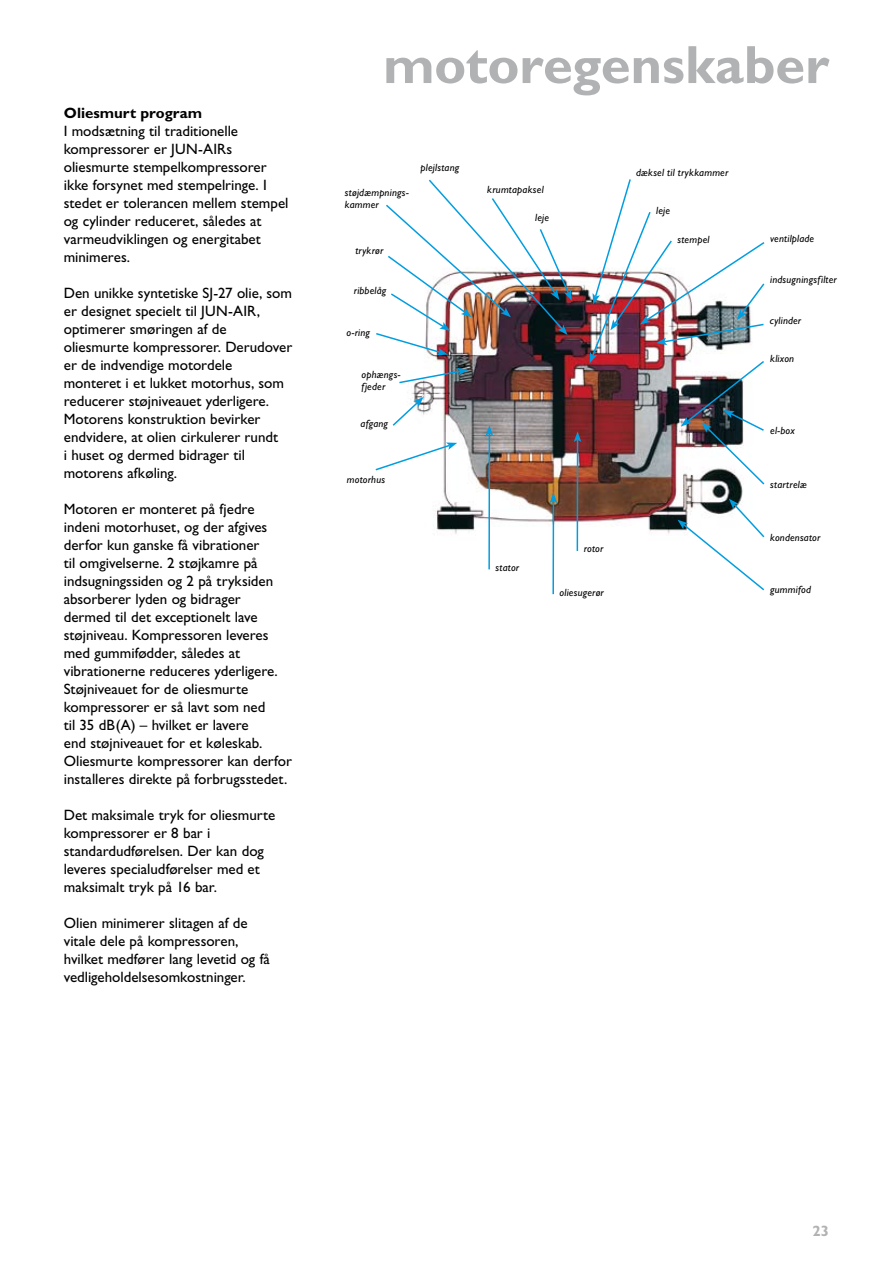
<style>
.page{position:relative;width:893px;height:1263px;background:#fff}
.page>*{position:absolute;margin:0;border:0;box-sizing:border-box;transform-origin:0 0}
.t1{font:700 54px "Gill Sans";letter-spacing:-.005em;color:#b1b2b4}
.t2{font:15px/18px "Gill Sans";color:#000}
.t3{font:700 15px "Gill Sans";color:#000}
.t4{font:700 15px "Gill Sans";color:#b1b2b4}
.t5{font:italic 10.5px/12px "Gill Sans";letter-spacing:.02em;color:#000}
</style>
<div class="page">
<img style="left:411px;top:271px;width:332px;height:270px">
<svg style="left:677px;top:499px;width:88px;height:92px"></svg>
<svg style="left:375px;top:442px;width:82px;height:30px"></svg>
<svg style="left:392px;top:397px;width:32px;height:30px"></svg>
<svg style="left:399px;top:368px;width:69px;height:16px"></svg>
<img style="left:376px;top:179px;width:196px;height:176px">
<hr style="left:488px;top:433px;width:2px;height:136px;background:#009ee0">
<svg style="left:486px;top:425px;width:7px;height:11px"></svg>
<hr style="left:552px;top:501px;width:2px;height:93px;background:#009ee0">
<svg style="left:550px;top:492px;width:7px;height:11px"></svg>
<hr style="left:577px;top:440px;width:1px;height:111px;background:#009ee0">
<svg style="left:574px;top:431px;width:7px;height:11px"></svg>
<img style="left:590px;top:179px;width:175px;height:307px">
<p class="t3" style="left:64px;top:104px;width:140px">Oliesmurt program</p>
<p class="t2" style="left:64px;top:122px;width:226px">I modsætning til traditionelle kompressorer er JUN-AIRs oliesmurte stempelkompressorer ikke forsynet med stempelringe. I stedet er tolerancen mellem stempel og cylinder reduceret, således at varmeudviklingen og energitabet minimeres.</p>
<p class="t2" style="left:64px;top:284px;width:230px">Den unikke syntetiske SJ-27 olie, som er designet specielt til JUN-AIR, optimerer smøringen af de oliesmurte kompressorer. Derudover er de indvendige motordele monteret i et lukket motorhus, som reducerer støjniveauet yderligere.<br>Motorens konstruktion bevirker endvidere, at olien cirkulerer rundt<br>i huset og dermed bidrager til motorens afkøling.</p>
<p class="t2" style="left:64px;top:500px;width:230px">Motoren er monteret på fjedre indeni motorhuset, og der afgives derfor kun ganske få vibrationer<br>til omgivelserne. 2 støjkamre på indsugningssiden og 2 på tryksiden absorberer lyden og bidrager<br>dermed til det exceptionelt lave støjniveau. Kompressoren leveres med gummifødder, således at vibrationerne reduceres yderligere.<br>Støjniveauet for de oliesmurte kompressorer er så lavt som ned<br>til 35 dB(A) – hvilket er lavere<br>end støjniveauet for et køleskab.<br>Oliesmurte kompressorer kan derfor installeres direkte på forbrugsstedet.</p>
<p class="t2" style="left:64px;top:806px;width:213px">Det maksimale tryk for oliesmurte kompressorer er 8 bar i standardudførelsen. Der kan dog leveres specialudførelser med et maksimalt tryk på 16 bar.</p>
<p class="t2" style="left:64px;top:914px;width:208px">Olien minimerer slitagen af de vitale dele på kompressoren, hvilket medfører lang levetid og få vedligeholdelsesomkostninger.</p>
<h1 class="t1" style="left:383px;top:33px;width:448px">motoregenskaber</h1>
<p class="t5" style="left:345px;top:186px;width:65px">støjdæmpnings&shy;kammer</p>
<p class="t5" style="left:421px;top:161px;width:40px">plejlstang</p>
<p class="t5" style="left:355px;top:245px;width:30px">trykrør</p>
<p class="t5" style="left:354px;top:284px;width:34px">ribbelåg</p>
<p class="t5" style="left:346px;top:326px;width:25px">o-ring</p>
<p class="t5" style="left:361px;top:368px;width:41px">ophængs&shy;fjeder</p>
<p class="t5" style="left:361px;top:418px;width:29px">afgang</p>
<p class="t5" style="left:347px;top:473px;width:40px">motorhus</p>
<p class="t5" style="left:487px;top:183px;width:58px">krumtapaksel</p>
<p class="t5" style="left:535px;top:212px;width:15px">leje</p>
<p class="t5" style="left:495px;top:561px;width:25px">stator</p>
<p class="t5" style="left:584px;top:543px;width:21px">rotor</p>
<p class="t5" style="left:560px;top:586px;width:46px">oliesugerør</p>
<p class="t5" style="left:636px;top:166px;width:94px">dæksel til trykkammer</p>
<p class="t5" style="left:656px;top:204px;width:15px">leje</p>
<p class="t5" style="left:677px;top:233px;width:34px">stempel</p>
<p class="t5" style="left:770px;top:232px;width:46px">ventilplade</p>
<p class="t5" style="left:770px;top:274px;width:68px">indsugningsfilter</p>
<p class="t5" style="left:770px;top:315px;width:33px">cylinder</p>
<p class="t5" style="left:770px;top:352px;width:26px">klixon</p>
<p class="t5" style="left:770px;top:424px;width:26px">el-box</p>
<p class="t5" style="left:770px;top:478px;width:38px">startrelæ</p>
<p class="t5" style="left:770px;top:531px;width:52px">kondensator</p>
<p class="t5" style="left:770px;top:583px;width:42px">gummifod</p>
<p class="t4" style="left:812px;top:1222px;width:18px">23</p>
</div>
